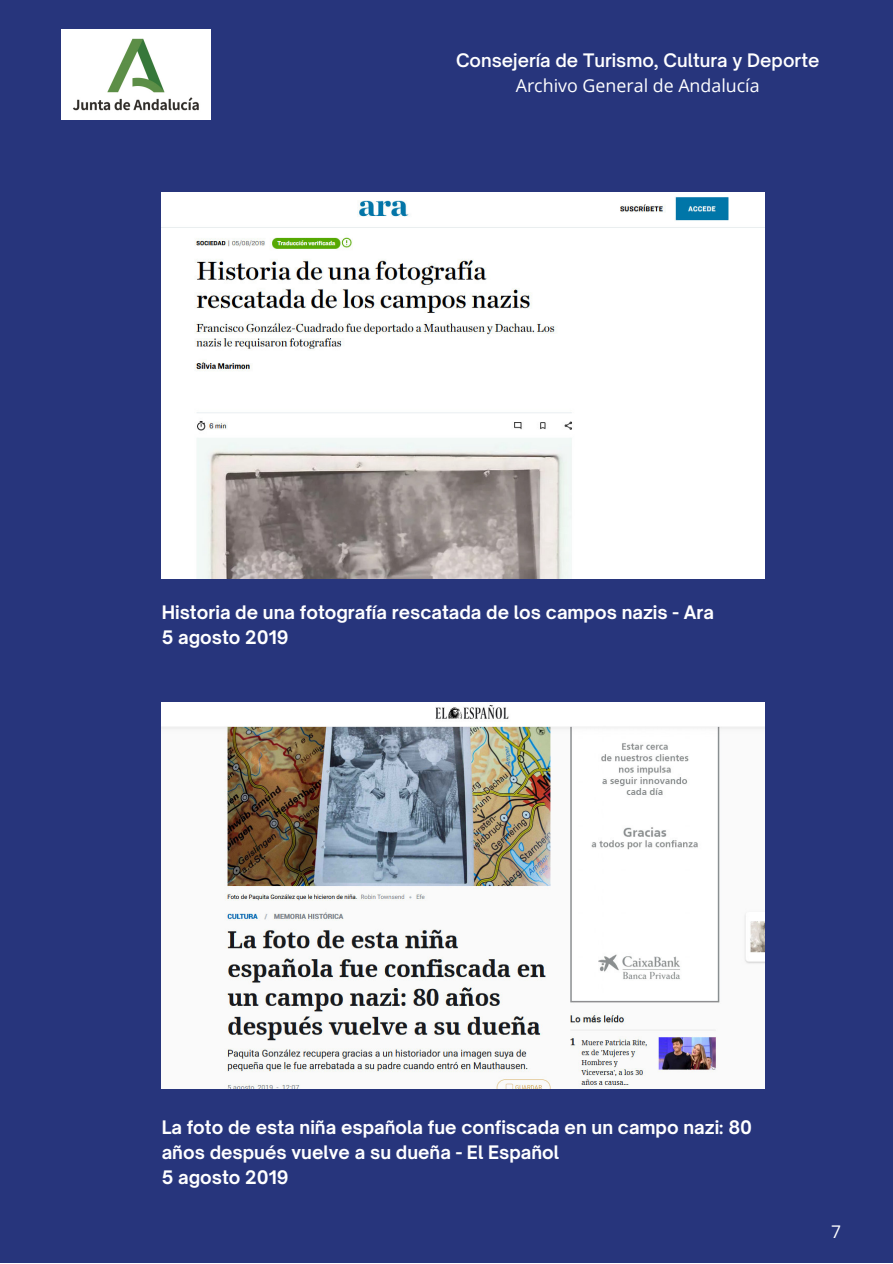
<style>
.page{position:relative;width:893px;height:1264px;background:#fff}
.page>*{position:absolute;margin:0;border:0;box-sizing:border-box;transform-origin:0 0}
.t1{font:700 17.85px/24.8px "Open Sauce One";color:#fff}
.t2{font:600 17.85px "Open Sauce One";color:#fff}
.t3{font:17.85px "Open Sans";color:#fff}
.t4{font:17.55px "Open Sans";color:#fff}
</style>
<div class="page">
<div style="left:0;top:0;width:892px;height:1262px;background:#27357c"></div>
<img style="left:62px;top:30px;width:148px;height:90px">
<img style="left:162px;top:192px;width:602px;height:386px">
<img style="left:162px;top:702px;width:602px;height:386px">
<p class="t2" style="left:456px;top:49px;width:365px">Consejería de Turismo, Cultura y Deporte</p>
<p class="t3" style="left:515px;top:72px;width:245px">Archivo General de Andalucía</p>
<p class="t1" style="left:162px;top:600px;width:553px">Historia de una fotografía rescatada de los campos nazis - Ara</p>
<p class="t1" style="left:162px;top:625px;width:128px">5 agosto 2019</p>
<p class="t1" style="left:162px;top:1115px;width:592px">La foto de esta niña española fue confiscada en un campo nazi: 80 años después vuelve a su dueña - El Español</p>
<p class="t1" style="left:162px;top:1164px;width:128px">5 agosto 2019</p>
<p class="t4" style="left:831px;top:1218px;width:11px">7</p>
</div>
